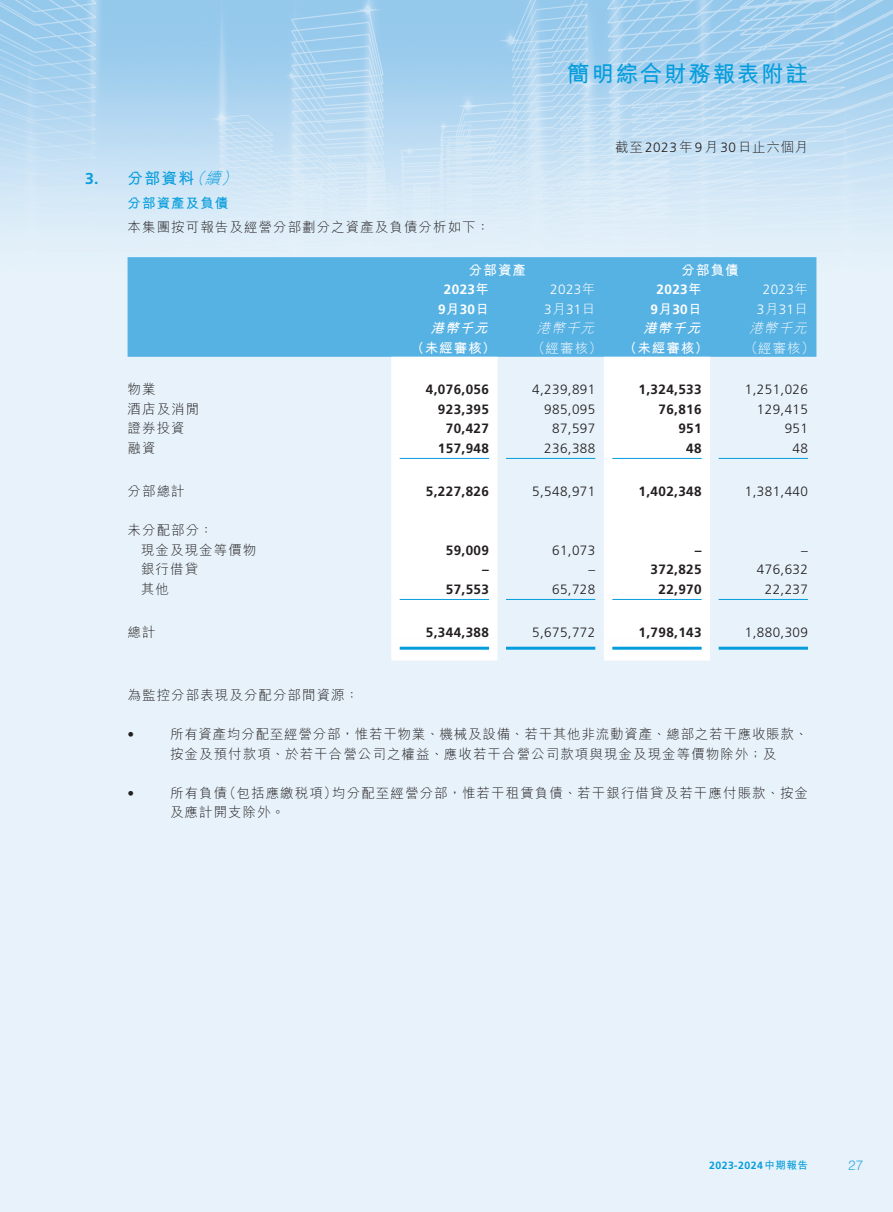
<style>
.page{position:relative;width:893px;height:1212px;background:#fff}
.page>*{position:absolute;margin:0;border:0;box-sizing:border-box;transform-origin:0 0}
.t1{font:700 22.5px "M Hei HK";letter-spacing:.08em;color:#069ddc}
.t2{font:700 15.75px "M Hei HK";color:#069ddc}
.t3{font:300 13.5px/19.5px "M Hei HK";letter-spacing:.08em;color:#231f20}
.t4{font:300 13.5px "Frutiger LT Std";letter-spacing:.03em;color:#231f20}
.t5{font:700 13.5px "Frutiger LT Std";letter-spacing:.03em;color:#231f20}
.t6{font:700 13.5px "M Hei HK";letter-spacing:.08em;color:#fff}
.t7{font:700 13.5px "Frutiger LT Std";letter-spacing:.03em;color:#fff}
.t8{font:300 13.5px "Frutiger LT Std";letter-spacing:.03em;color:#fff}
.t9{font:300 13.5px "M Hei HK";letter-spacing:.08em;color:#fff}
.t10{font:italic 700 13.5px "M Hei HK";color:#fff}
.t11{font:italic 300 13.5px "M Hei HK";color:#fff}
.t12{font:700 13.5px "M Hei HK";letter-spacing:.08em;color:#069ddc}
.t13{font:300 13.5px "Helvetica LT Std";color:#30aae1}
.t14{font:700 10.5px "Frutiger LT Std";letter-spacing:.04em;color:#069ddc}
.s1{font-family:"Frutiger LT Std"}
.s2{font-weight:300;font-style:italic}
.s3{font-family:"M Hei HK"}
</style>
<div class="page">
<img style="left:0;top:0;width:893px;height:1212px">
<div style="left:128px;top:257px;width:688px;height:100px;background:#57b2e4"></div>
<svg style="left:391px;top:357px;width:319px;height:97px"></svg>
<svg style="left:391px;top:454px;width:319px;height:206px"></svg>
<hr style="left:400px;top:458px;width:89px;height:1px;background:#069ddc">
<hr style="left:506px;top:458px;width:89px;height:1px;background:#069ddc">
<hr style="left:612px;top:458px;width:90px;height:1px;background:#069ddc">
<hr style="left:719px;top:458px;width:89px;height:1px;background:#069ddc">
<hr style="left:400px;top:599px;width:89px;height:1px;background:#069ddc">
<hr style="left:506px;top:599px;width:89px;height:1px;background:#069ddc">
<hr style="left:612px;top:599px;width:90px;height:1px;background:#069ddc">
<hr style="left:719px;top:599px;width:89px;height:1px;background:#069ddc">
<hr style="left:400px;top:647px;width:89px;height:3px;background:#069ddc">
<hr style="left:506px;top:647px;width:89px;height:3px;background:#069ddc">
<hr style="left:612px;top:647px;width:90px;height:3px;background:#069ddc">
<hr style="left:719px;top:647px;width:89px;height:3px;background:#069ddc">
<h1 class="t1" style="left:567px;top:58px;width:242px">簡明綜合財務報表附註</h1>
<p class="t3" style="left:615px;top:137px;width:194px">截至<span class="s1">2023</span>年 <span class="s1">9</span> 月 <span class="s1">30</span>日止六個月</p>
<p class="t2" style="left:85px;top:167px;width:158px"><span class="s1">3.</span> 分部資料<span class="s2">（續）</span></p>
<p class="t12" style="left:128px;top:193px;width:102px">分部資產及負債</p>
<p class="t3" style="left:128px;top:217px;width:364px">本集團按可報告及經營分部劃分之資產及負債分析如下：</p>
<p class="t6" style="left:469px;top:260px;width:59px">分部資產</p>
<p class="t6" style="left:682px;top:260px;width:59px">分部負債</p>
<p class="t7" style="left:444px;top:282px;width:47px">2023<span class="s3">年</span></p>
<p class="t8" style="left:550px;top:282px;width:47px">2023<span class="s3">年</span></p>
<p class="t7" style="left:657px;top:282px;width:47px">2023<span class="s3">年</span></p>
<p class="t8" style="left:763px;top:282px;width:47px">2023<span class="s3">年</span></p>
<p class="t7" style="left:438px;top:301px;width:53px">9<span class="s3">月</span>30<span class="s3">日</span></p>
<p class="t8" style="left:544px;top:302px;width:53px">3<span class="s3">月</span>31<span class="s3">日</span></p>
<p class="t7" style="left:651px;top:301px;width:53px">9<span class="s3">月</span>30<span class="s3">日</span></p>
<p class="t8" style="left:757px;top:302px;width:53px">3<span class="s3">月</span>31<span class="s3">日</span></p>
<p class="t10" style="left:430px;top:319px;width:63px">港幣千元</p>
<p class="t11" style="left:537px;top:322px;width:62px">港幣千元</p>
<p class="t10" style="left:643px;top:319px;width:63px">港幣千元</p>
<p class="t11" style="left:749px;top:322px;width:62px">港幣千元</p>
<p class="t6" style="left:411px;top:338px;width:86px">（未經審核）</p>
<p class="t9" style="left:532px;top:341px;width:72px">（經審核）</p>
<p class="t6" style="left:623px;top:338px;width:86px">（未經審核）</p>
<p class="t9" style="left:744px;top:341px;width:72px">（經審核）</p>
<p class="t3" style="left:128px;top:379px;width:30px">物業</p>
<p class="t5" style="left:426px;top:381px;width:65px">4,076,056</p>
<p class="t4" style="left:532px;top:382px;width:65px">4,239,891</p>
<p class="t5" style="left:639px;top:381px;width:65px">1,324,533</p>
<p class="t4" style="left:745px;top:382px;width:65px">1,251,026</p>
<p class="t3" style="left:128px;top:399px;width:73px">酒店及消閒</p>
<p class="t5" style="left:438px;top:401px;width:53px">923,395</p>
<p class="t4" style="left:544px;top:401px;width:53px">985,095</p>
<p class="t5" style="left:658px;top:401px;width:45px">76,816</p>
<p class="t4" style="left:757px;top:401px;width:53px">129,415</p>
<p class="t3" style="left:128px;top:418px;width:59px">證券投資</p>
<p class="t5" style="left:446px;top:420px;width:45px">70,427</p>
<p class="t4" style="left:552px;top:421px;width:45px">87,597</p>
<p class="t5" style="left:678px;top:420px;width:25px">951</p>
<p class="t4" style="left:785px;top:421px;width:25px">951</p>
<p class="t3" style="left:128px;top:438px;width:30px">融資</p>
<p class="t5" style="left:438px;top:440px;width:53px">157,948</p>
<p class="t4" style="left:544px;top:440px;width:53px">236,388</p>
<p class="t5" style="left:686px;top:440px;width:17px">48</p>
<p class="t4" style="left:792px;top:440px;width:17px">48</p>
<p class="t3" style="left:128px;top:481px;width:59px">分部總計</p>
<p class="t5" style="left:426px;top:483px;width:65px">5,227,826</p>
<p class="t4" style="left:532px;top:484px;width:65px">5,548,971</p>
<p class="t5" style="left:639px;top:483px;width:65px">1,402,348</p>
<p class="t4" style="left:745px;top:484px;width:65px">1,381,440</p>
<p class="t3" style="left:141px;top:520px;width:117px;text-indent:-14px">未分配部分：<br>現金及現金等價物</p>
<p class="t5" style="left:446px;top:542px;width:45px">59,009</p>
<p class="t4" style="left:552px;top:542px;width:45px">61,073</p>
<p class="t5" style="left:695px;top:542px;width:8px">–</p>
<p class="t4" style="left:801px;top:542px;width:8px">–</p>
<p class="t3" style="left:141px;top:559px;width:59px">銀行借貸</p>
<p class="t5" style="left:482px;top:561px;width:8px">–</p>
<p class="t4" style="left:589px;top:562px;width:8px">–</p>
<p class="t5" style="left:651px;top:561px;width:53px">372,825</p>
<p class="t4" style="left:757px;top:562px;width:53px">476,632</p>
<p class="t3" style="left:141px;top:579px;width:30px">其他</p>
<p class="t5" style="left:446px;top:581px;width:45px">57,553</p>
<p class="t4" style="left:552px;top:581px;width:45px">65,728</p>
<p class="t5" style="left:658px;top:581px;width:45px">22,970</p>
<p class="t4" style="left:765px;top:581px;width:45px">22,237</p>
<p class="t3" style="left:128px;top:622px;width:30px">總計</p>
<p class="t5" style="left:426px;top:624px;width:65px">5,344,388</p>
<p class="t4" style="left:532px;top:625px;width:65px">5,675,772</p>
<p class="t5" style="left:639px;top:624px;width:65px">1,798,143</p>
<p class="t4" style="left:745px;top:625px;width:65px">1,880,309</p>
<p class="t3" style="left:128px;top:685px;width:233px">為監控分部表現及分配分部間資源：</p>
<p class="t4" style="left:128px;top:727px;width:8px">•</p>
<p class="t3" style="left:170px;top:724px;width:639px">所有資產均分配至經營分部，惟若干物業、機械及設備、若干其他非流動資產、總部之若干應收賬款、按金及預付款項、於若干合營公司之權益、應收若干合營公司款項與現金及現金等價物除外；及</p>
<p class="t4" style="left:128px;top:786px;width:8px">•</p>
<p class="t3" style="left:170px;top:783px;width:639px">所有負債（包括應繳稅項）均分配至經營分部，惟若干租賃負債、若干銀行借貸及若干應付賬款、按金及應計開支除外。</p>
<p class="t14" style="left:709px;top:1159px;width:100px">2023-2024<span class="s3">中期報告</span></p>
<p class="t13" style="left:848px;top:1156px;width:17px">27</p>
</div>
